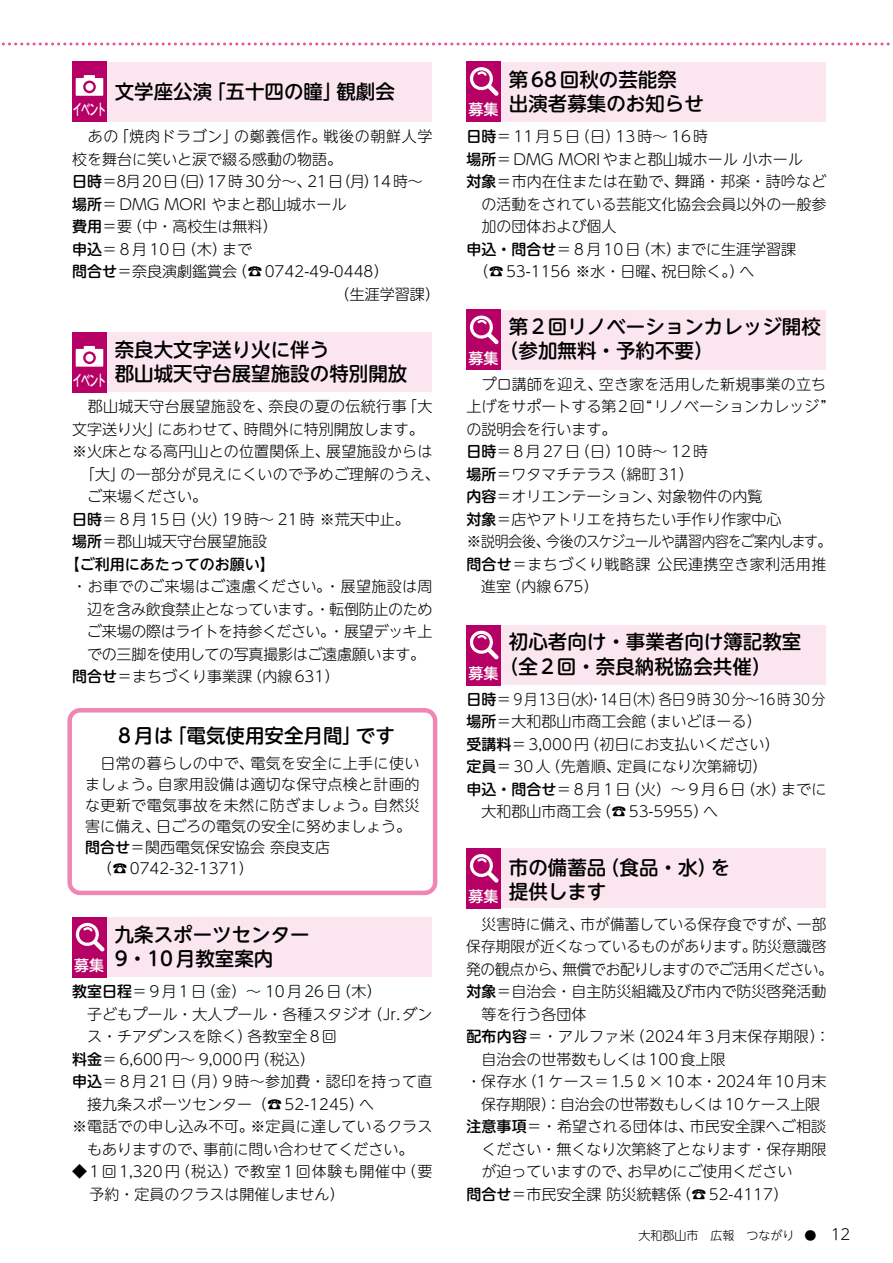
<style>
.page{position:relative;width:893px;height:1263px;background:#fff}
.page>*{position:absolute;margin:0;border:0;box-sizing:border-box;transform-origin:0 0}
.t1{font:500 19.5px/24px "UD Shin M Go Pr 6";color:#000}
.t2{font:300 15px/22.5px "UD Shin M Go Pr 6";color:#000}
.t3{font:300 15px "UD Shin M Go Pr 6";letter-spacing:.025em;color:#000}
.t4{font:300 15px "UD Shin M Go Pr 6";letter-spacing:.15em;color:#000}
.t5{font:300 15px "UD Shin M Go Pr 6";letter-spacing:-.025em;color:#000}
.t6{font:300 15px "UD Shin M Go Pr 6";letter-spacing:.085em;color:#000}
.t7{font:300 15px "UD Shin M Go Pr 6";letter-spacing:-.035em;color:#000}
.t8{font:300 15px "UD Shin M Go Pr 6";letter-spacing:.02em;color:#000}
.t9{font:300 15px "UD Shin M Go Pr 6";letter-spacing:-.03em;color:#000}
.t10{font:300 15px "UD Shin M Go Pr 6";letter-spacing:.03em;color:#000}
.t11{font:300 15px "UD Shin M Go Pr 6";letter-spacing:.04em;color:#000}
.t12{font:300 15px "UD Shin M Go Pr 6";letter-spacing:-.02em;color:#000}
.t13{font:500 15px "UD Shin M Go Pr 6";color:#000}
.t14{font:500 15px "UD Shin M Go Pr 6";letter-spacing:-.065em;color:#fff}
.t15{font:500 15px "UD Shin M Go Pr 6";letter-spacing:-.065em;color:#fff;scale:.6 1}
.t16{font:300 12px "UD Shin M Go Pr 6";color:#000}
.s1{font-weight:500}
.s2{font-size:15px}
</style>
<div class="page">
<svg style="left:2px;top:43px;width:891px;height:3px"></svg>
<div style="left:72px;top:62px;width:360px;height:59px;background:#fbe6ef"></div>
<div style="left:72px;top:61px;width:34px;height:60px;background:#b60065"></div>
<svg style="left:76px;top:75px;width:27px;height:21px"></svg>
<div style="left:72px;top:332px;width:360px;height:60px;background:#fbe6ef"></div>
<div style="left:72px;top:332px;width:34px;height:60px;background:#b60065"></div>
<svg style="left:76px;top:346px;width:27px;height:21px"></svg>
<div style="left:72px;top:917px;width:360px;height:60px;background:#fbe6ef"></div>
<div style="left:72px;top:917px;width:34px;height:60px;background:#b60065"></div>
<svg style="left:75px;top:922px;width:30px;height:30px"></svg>
<div style="left:467px;top:62px;width:359px;height:60px;background:#fbe6ef"></div>
<div style="left:466px;top:62px;width:34px;height:60px;background:#b60065"></div>
<svg style="left:469px;top:67px;width:30px;height:29px"></svg>
<div style="left:467px;top:310px;width:359px;height:60px;background:#fbe6ef"></div>
<div style="left:466px;top:310px;width:34px;height:60px;background:#b60065"></div>
<svg style="left:469px;top:315px;width:30px;height:29px"></svg>
<div style="left:467px;top:625px;width:359px;height:60px;background:#fbe6ef"></div>
<div style="left:466px;top:625px;width:34px;height:60px;background:#b60065"></div>
<svg style="left:469px;top:630px;width:30px;height:30px"></svg>
<div style="left:467px;top:848px;width:359px;height:60px;background:#fbe6ef"></div>
<div style="left:466px;top:848px;width:34px;height:60px;background:#b60065"></div>
<svg style="left:469px;top:854px;width:30px;height:29px"></svg>
<div style="left:67px;top:708px;width:370px;height:187px;border:4px solid #ee87b4;border-radius:11px"></div>
<h1 class="t1" style="left:115px;top:78px;width:282px">文学座公演「五十四の瞳」観劇会</h1>
<p class="t11" style="left:72px;top:124px;width:362px">　あの「焼肉ドラゴン」の鄭義信作。戦後の朝鮮人学</p>
<p class="t2" style="left:72px;top:147px;width:271px">校を舞台に笑いと涙で綴る感動の物語。</p>
<p class="t2" style="left:72px;top:169px;width:352px"><span class="s1">日時</span>＝８月20日（日）17 時30分～、21日（月）14 時～</p>
<p class="t2" style="left:72px;top:192px;width:276px"><span class="s1">場所</span>＝DMG MORI やまと郡山城ホール</p>
<p class="t2" style="left:72px;top:214px;width:207px"><span class="s1">費用</span>＝要（中・高校生は無料）</p>
<p class="t2" style="left:72px;top:237px;width:181px"><span class="s1">申込</span>＝８月10日（木）まで</p>
<p class="t2" style="left:72px;top:259px;width:318px"><span class="s1">問合せ</span>＝奈良演劇鑑賞会（☎0742-49-0448）</p>
<p class="t2" style="left:335px;top:282px;width:106px">（生涯学習課）</p>
<h1 class="t1" style="left:115px;top:336px;width:294px">奈良大文字送り火に伴う<br>郡山城天守台展望施設の特別開放</h1>
<p class="t3" style="left:88px;top:394px;width:346px">郡山城天守台展望施設を、奈良の夏の伝統行事「大</p>
<p class="t2" style="left:72px;top:417px;width:353px">文字送り火」にあわせて、時間外に特別開放します。</p>
<p class="t2" style="left:72px;top:439px;width:362px">※火床となる高円山との位置関係上、展望施設からは</p>
<p class="t2" style="left:80px;top:462px;width:362px">「大」の一部分が見えにくいので予めご理解のうえ、</p>
<p class="t2" style="left:87px;top:484px;width:121px">ご来場ください。</p>
<p class="t2" style="left:72px;top:507px;width:339px"><span class="s1">日時</span>＝８月15日（火）19時～ 21時 ※荒天中止。</p>
<p class="t2" style="left:72px;top:529px;width:196px"><span class="s1">場所</span>＝郡山城天守台展望施設</p>
<p class="t13" style="left:65px;top:551px;width:211px">【ご利用にあたってのお願い】</p>
<p class="t3" style="left:72px;top:574px;width:362px">・お車でのご来場はご遠慮ください。・展望施設は周</p>
<p class="t5" style="left:87px;top:597px;width:347px">辺を含み飲食禁止となっています。・転倒防止のため</p>
<p class="t5" style="left:87px;top:619px;width:347px">ご来場の際はライトを持参ください。・展望デッキ上</p>
<p class="t12" style="left:87px;top:642px;width:340px">での三脚を使用しての写真撮影はご遠慮願います。</p>
<p class="t2" style="left:72px;top:664px;width:269px"><span class="s1">問合せ</span>＝まちづくり事業課（内線631）</p>
<p class="t15" style="left:73px;top:97px;width:57px">イベント</p>
<p class="t15" style="left:73px;top:368px;width:57px">イベント</p>
<h1 class="t1" style="left:115px;top:723px;width:282px">８月は｢電気使用安全月間｣です</h1>
<p class="t3" style="left:85px;top:751px;width:336px">　日常の暮らしの中で、電気を安全に上手に使い</p>
<p class="t3" style="left:85px;top:772px;width:336px">ましょう。自家用設備は適切な保守点検と計画的</p>
<p class="t3" style="left:85px;top:793px;width:336px">な更新で電気事故を未然に防ぎましょう。自然災</p>
<p class="t2" style="left:85px;top:814px;width:328px">害に備え、日ごろの電気の安全に努めましょう。</p>
<p class="t2" style="left:85px;top:835px;width:246px"><span class="s1">問合せ</span>＝関西電気保安協会奈良支店</p>
<p class="t2" style="left:98px;top:856px;width:158px">（☎0742-32-1371）</p>
<h1 class="t1" style="left:115px;top:921px;width:196px">九条スポーツセンター<br>9・10月教室案内</h1>
<p class="t4" style="left:72px;top:979px;width:311px"><span class="s1">教室日程</span>＝9月1日（金）～ 10月26日（木）</p>
<p class="t2" style="left:87px;top:1002px;width:347px">子どもプール・大人プール・各種スタジオ（Jr.ダン</p>
<p class="t2" style="left:87px;top:1024px;width:251px">ス・チアダンスを除く）各教室全8回</p>
<p class="t2" style="left:72px;top:1047px;width:244px"><span class="s1">料金</span>＝6,600円～ 9,000円（税込）</p>
<p class="t2" style="left:72px;top:1069px;width:362px"><span class="s1">申込</span>＝8月21日（月）9時～参加費・認印を持って直</p>
<p class="t2" style="left:87px;top:1092px;width:288px">接九条スポーツセンター（☎52-1245）へ</p>
<p class="t2" style="left:72px;top:1114px;width:362px">※電話での申し込み不可。※定員に達しているクラス</p>
<p class="t2" style="left:87px;top:1137px;width:328px">もありますので、事前に問い合わせてください。</p>
<p class="t2" style="left:90px;top:1159px;width:344px;text-indent:-17px">◆1回1,320円（税込）で教室1回体験も開催中（要予約・定員のクラスは開催しません）</p>
<p class="t14" style="left:74px;top:953px;width:32px">募集</p>
<h1 class="t1" style="left:509px;top:66px;width:196px">第68回秋の芸能祭<br>出演者募集のお知らせ</h1>
<p class="t4" style="left:466px;top:124px;width:243px"><span class="s1">日時</span>＝11月5日（日）13時～ 16時</p>
<p class="t2" style="left:466px;top:147px;width:338px"><span class="s1">場所</span>＝DMG MORIやまと郡山城ホール小ホール</p>
<p class="t2" style="left:466px;top:169px;width:361px"><span class="s1">対象</span>＝市内在住または在勤で、舞踊・邦楽・詩吟など</p>
<p class="t2" style="left:481px;top:192px;width:346px">の活動をされている芸能文化協会会員以外の一般参</p>
<p class="t2" style="left:481px;top:214px;width:136px">加の団体および個人</p>
<p class="t2" style="left:466px;top:237px;width:331px"><span class="s1">申込・問合せ</span>＝８月10日（木）までに生涯学習課</p>
<p class="t2" style="left:474px;top:259px;width:282px">（☎53-1156 ※水・日曜、祝日除く。）へ</p>
<h1 class="t1" style="left:499px;top:314px;width:323px;text-indent:10px">第２回リノベーションカレッジ開校（参加無料・予約不要）</h1>
<p class="t2" style="left:481px;top:372px;width:346px">プロ講師を迎え、空き家を活用した新規事業の立ち</p>
<p class="t2" style="left:466px;top:394px;width:361px">上げをサポートする第2回“リノベーションカレッジ”</p>
<p class="t2" style="left:466px;top:417px;width:151px">の説明会を行います。</p>
<p class="t4" style="left:466px;top:439px;width:243px"><span class="s1">日時</span>＝8月27日（日）10時〜 12時</p>
<p class="t2" style="left:466px;top:462px;width:229px"><span class="s1">場所</span>＝ワタマチテラス（綿町31）</p>
<p class="t2" style="left:466px;top:484px;width:298px"><span class="s1">内容</span>＝オリエンテーション、対象物件の内覧</p>
<p class="t2" style="left:466px;top:507px;width:316px"><span class="s1">対象</span>＝店やアトリエを持ちたい手作り作家中心</p>
<p class="t7" style="left:466px;top:529px;width:366px">※説明会後、今後のスケジュールや講習内容をご案内します。</p>
<p class="t3" style="left:466px;top:552px;width:362px"><span class="s1">問合せ</span>＝まちづくり戦略課公民連携空き家利活用推</p>
<p class="t2" style="left:481px;top:574px;width:119px">進室（内線675）</p>
<h1 class="t1" style="left:499px;top:629px;width:304px;text-indent:10px">初心者向け・事業者向け簿記教室（全2回・奈良納税協会共催）</h1>
<p class="t6" style="left:466px;top:687px;width:361px"><span class="s1">日時</span>＝ 9月13日（水）・14日（木）各日9時30分～16時30分</p>
<p class="t2" style="left:466px;top:709px;width:297px"><span class="s1">場所</span>＝大和郡山市商工会館（まいどほーる）</p>
<p class="t2" style="left:466px;top:732px;width:315px"><span class="s1">受講料</span>＝3,000円（初日にお支払いください）</p>
<p class="t2" style="left:466px;top:754px;width:302px"><span class="s1">定員</span>＝30人（先着順、定員になり次第締切）</p>
<p class="t4" style="left:466px;top:777px;width:361px"><span class="s1">申込・問合せ</span>＝8月1日（火）～９月6日（水）までに</p>
<p class="t2" style="left:481px;top:799px;width:238px">大和郡山市商工会（☎53-5955）へ</p>
<h1 class="t1" style="left:509px;top:854px;width:223px">市の備蓄品（食品・水）を提供します</h1>
<p class="t2" style="left:482px;top:912px;width:346px">災害時に備え、市が備蓄している保存食ですが、一部</p>
<p class="t2" style="left:466px;top:934px;width:362px">保存期限が近くなっているものがあります。防災意識啓</p>
<p class="t9" style="left:466px;top:957px;width:368px">発の観点から、無償でお配りしますのでご活用ください。</p>
<p class="t2" style="left:466px;top:979px;width:361px"><span class="s1">対象</span>＝自治会・自主防災組織及び市内で防災啓発活動</p>
<p class="t2" style="left:481px;top:1002px;width:106px">等を行う各団体</p>
<p class="t10" style="left:466px;top:1024px;width:365px"><span class="s1">配布内容</span>＝・アルファ米（2024年3月末保存期限）：</p>
<p class="t2" style="left:481px;top:1047px;width:246px">自治会の世帯数もしくは100食上限</p>
<p class="t8" style="left:466px;top:1069px;width:362px">・保存水（1ケース＝1.5ℓ×10本・2024年10月末</p>
<p class="t2" style="left:481px;top:1092px;width:340px">保存期限）：自治会の世帯数もしくは10ケース上限</p>
<p class="t2" style="left:466px;top:1114px;width:361px"><span class="s1">注意事項</span>＝・希望される団体は、市民安全課へご相談</p>
<p class="t2" style="left:481px;top:1137px;width:346px">ください・無くなり次第終了となります・保存期限</p>
<p class="t2" style="left:481px;top:1159px;width:313px">が迫っていますので、お早めにご使用ください</p>
<p class="t2" style="left:466px;top:1182px;width:323px"><span class="s1">問合せ</span>＝市民安全課防災統轄係（☎52-4117）</p>
<p class="t14" style="left:468px;top:97px;width:31px">募集</p>
<p class="t14" style="left:468px;top:346px;width:31px">募集</p>
<p class="t14" style="left:468px;top:661px;width:31px">募集</p>
<p class="t14" style="left:468px;top:884px;width:31px">募集</p>
<p class="t16" style="left:638px;top:1226px;width:214px">大和郡山市 広報 つながり ● <span class="s2">12</span></p>
</div>
